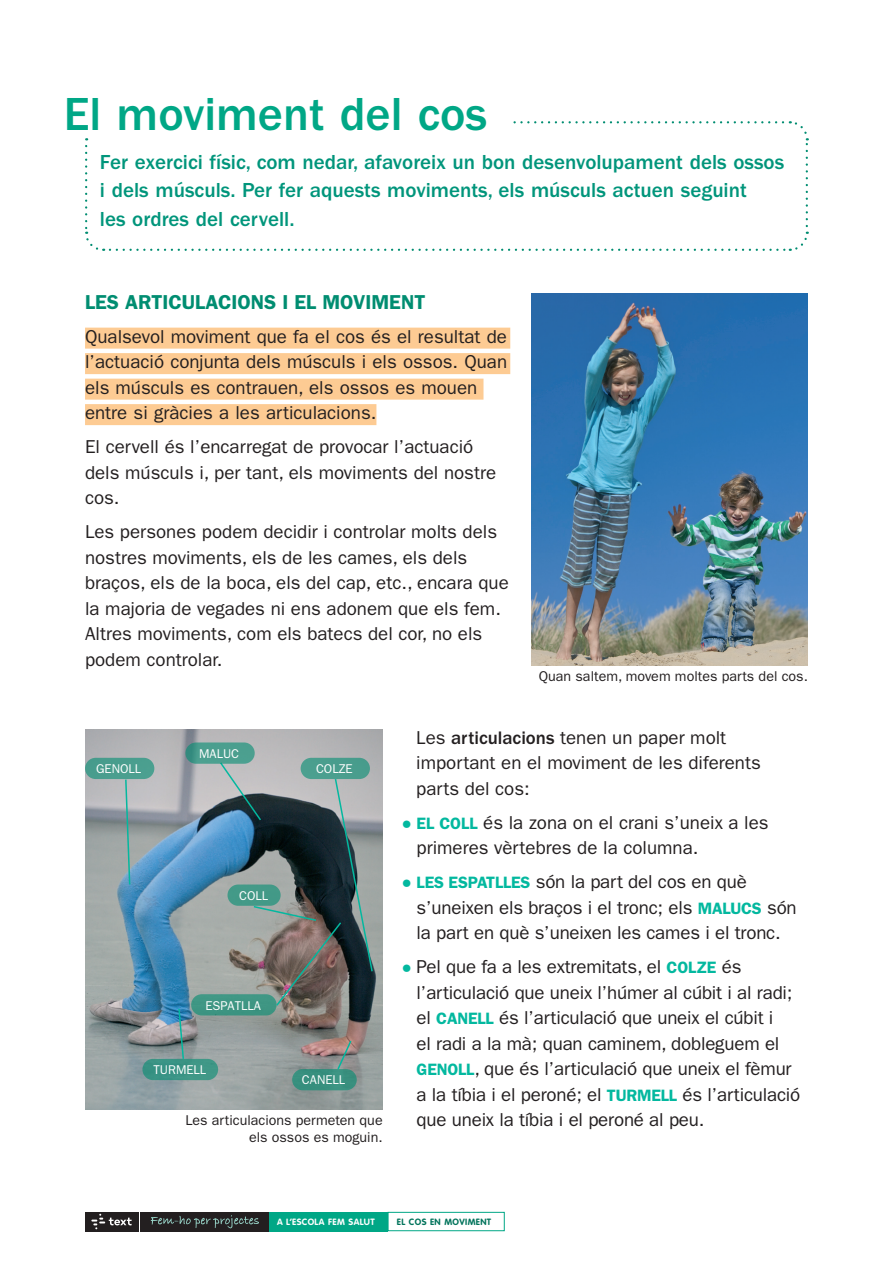
<style>
.page{position:relative;width:893px;height:1263px;background:#fff}
.page>*{position:absolute;margin:0;border:0;box-sizing:border-box;transform-origin:0 0}
.TITOL{font:500 48px "Franklin Gothic LT";color:#00a786}
.INTRODUCCIÓ{font:500 21px/28.5px "Franklin Gothic LT";color:#00957b}
.TITOL_2{font:600 20.25px "Franklin Gothic LT";color:#008d71}
.TEXT{font:18.75px/25.5px "Franklin Gothic LT";color:#231f20}
.TEXT_destacat_carba{font:18.75px/25.5px "Franklin Gothic LT";color:#231f20}
.PEU_foto3{font:14.25px/17.2px "Franklin Gothic LT";color:#231f20;text-align:right}
.text_S{font:12.75px "Franklin Gothic LT";color:#fff}
.TITOL_ACTIVITAT{font:700 9px "VAG Rounded";letter-spacing:.04em;color:#fff}
.TITOL_ACTIVITAT-2{font:700 9px "VAG Rounded";letter-spacing:.04em;color:#00735b}
.s1{font-weight:500}
.s2{font-weight:600;font-size:25.5px;color:#03b89f}
.s3{font-weight:600;font-size:16.5px;color:#03b89f}
</style>
<div class="page">
<div style="left:85px;top:328px;width:425px;height:21px;background:#fdcb93"></div>
<div style="left:85px;top:353px;width:425px;height:21px;background:#fdcb93"></div>
<div style="left:85px;top:379px;width:398px;height:21px;background:#fdcb93"></div>
<div style="left:85px;top:404px;width:291px;height:21px;background:#fdcb93"></div>
<svg style="left:85px;top:146px;width:19px;height:105px"></svg>
<svg style="left:110px;top:232px;width:699px;height:19px"></svg>
<svg style="left:790px;top:121px;width:18px;height:105px"></svg>
<svg style="left:85px;top:121px;width:698px;height:19px"></svg>
<div style="left:0;top:96px;width:510px;height:42px;background:#fff"></div>
<img style="left:85px;top:730px;width:298px;height:380px">
<img style="left:531px;top:293px;width:277px;height:373px">
<svg style="left:124px;top:779px;width:7px;height:107px"></svg>
<div style="left:85px;top:758px;width:69px;height:21px;background:#499e8e;border-radius:11px"></div>
<div style="left:301px;top:758px;width:69px;height:21px;background:#499d8d;border-radius:11px"></div>
<div style="left:191px;top:994px;width:86px;height:21px;background:#3e9582;border-radius:11px"></div>
<div style="left:142px;top:1059px;width:76px;height:21px;background:#3b9586;border-radius:11px"></div>
<div style="left:292px;top:1069px;width:65px;height:21px;background:#388f7e;border-radius:11px"></div>
<svg style="left:185px;top:742px;width:70px;height:22px"></svg>
<svg style="left:219px;top:761px;width:155px;height:246px;background:#667476"></svg>
<svg style="left:177px;top:1007px;width:8px;height:52px"></svg>
<svg style="left:336px;top:1039px;width:17px;height:32px"></svg>
<div style="left:227px;top:884px;width:54px;height:22px;background:#439a88;border-radius:11px"></div>
<div style="left:388px;top:1212px;width:117px;height:19px;border:1px solid #00a786"></div>
<div style="left:269px;top:1212px;width:119px;height:19px;background:#00a786"></div>
<div style="left:140px;top:1212px;width:129px;height:19px;background:#231f20"></div>
<div style="left:85px;top:1212px;width:53px;height:19px;background:#231f20"></div>
<svg style="left:151px;top:1215px;width:108px;height:13px"></svg>
<svg style="left:91px;top:1214px;width:41px;height:15px"></svg>
<p class="TITOL" style="left:64px;top:87px;width:425px">El moviment del cos</p>
<p class="INTRODUCCIÓ" style="left:100px;top:148px;width:686px">Fer exercici físic, com nedar, afavoreix un bon desenvolupament dels ossos i dels músculs. Per fer aquests moviments, els músculs actuen seguint<br>les ordres del cervell.</p>
<p class="TITOL_2" style="left:85px;top:290px;width:342px">LES ARTICULACIONS I EL MOVIMENT</p>
<p class="TEXT_destacat_carba" style="left:85px;top:324px;width:424px">Qualsevol moviment que fa el cos és el resultat de l’actuació conjunta dels músculs i els ossos. Quan els músculs es contrauen, els ossos es mouen entre si gràcies a les articulacions.</p>
<p class="TEXT" style="left:85px;top:434px;width:413px">El cervell és l’encarregat de provocar l’actuació dels músculs i, per tant, els moviments del nostre cos.</p>
<p class="TEXT" style="left:85px;top:519px;width:425px">Les persones podem decidir i controlar molts dels nostres moviments, els de les cames, els dels braços, els de la boca, els del cap, etc., encara que la majoria de vegades ni ens adonem que els fem.<br>Altres moviments, com els batecs del cor, no els podem controlar.</p>
<p class="PEU_foto3" style="left:539px;top:667px;width:271px">Quan saltem, movem moltes parts del cos.</p>
<p class="text_S" style="left:199px;top:746px;width:42px">MALUC</p>
<p class="text_S" style="left:96px;top:761px;width:47px">GENOLL</p>
<p class="text_S" style="left:316px;top:761px;width:38px">COLZE</p>
<p class="text_S" style="left:239px;top:888px;width:31px">COLL</p>
<p class="text_S" style="left:205px;top:998px;width:57px">ESPATLLA</p>
<p class="text_S" style="left:154px;top:1062px;width:54px">TURMELL</p>
<p class="text_S" style="left:302px;top:1073px;width:45px">CANELL</p>
<p class="PEU_foto3" style="left:185px;top:1111px;width:199px">Les articulacions permeten que els ossos es moguin.</p>
<p class="TEXT" style="left:416px;top:725px;width:346px">Les <span class="s1">articulacions</span> tenen un paper molt important en el moviment de les diferents parts del cos:</p>
<p class="TEXT" style="left:417px;top:810px;width:354px;text-indent:-17px"><span class="s2">•</span><span class="s3">EL COLL</span> és la zona on el crani s’uneix a les primeres vèrtebres de la columna.</p>
<p class="TEXT" style="left:417px;top:869px;width:382px;text-indent:-17px"><span class="s2">•</span><span class="s3">LES ESPATLLES</span> són la part del cos en què s’uneixen els braços i el tronc; els <span class="s3">MALUCS</span> són la part en què s’uneixen les cames i el tronc.</p>
<p class="TEXT" style="left:417px;top:954px;width:385px;text-indent:-17px"><span class="s2">•</span>Pel que fa a les extremitats, el <span class="s3">COLZE</span> és l’articulació que uneix l’húmer al cúbit i al radi; el <span class="s3">CANELL</span> és l’articulació que uneix el cúbit i<br>el radi a la mà; quan caminem, dobleguem el <span class="s3">GENOLL</span>, que és l’articulació que uneix el fèmur a la tíbia i el peroné; el <span class="s3">TURMELL</span> és l’articulació que uneix la tíbia i el peroné al peu.</p>
<p class="TITOL_ACTIVITAT" style="left:277px;top:1216px;width:99px">A L’ESCOLA FEM SALUT</p>
<p class="TITOL_ACTIVITAT-2" style="left:397px;top:1216px;width:96px">EL COS EN MOVIMENT</p>
</div>
